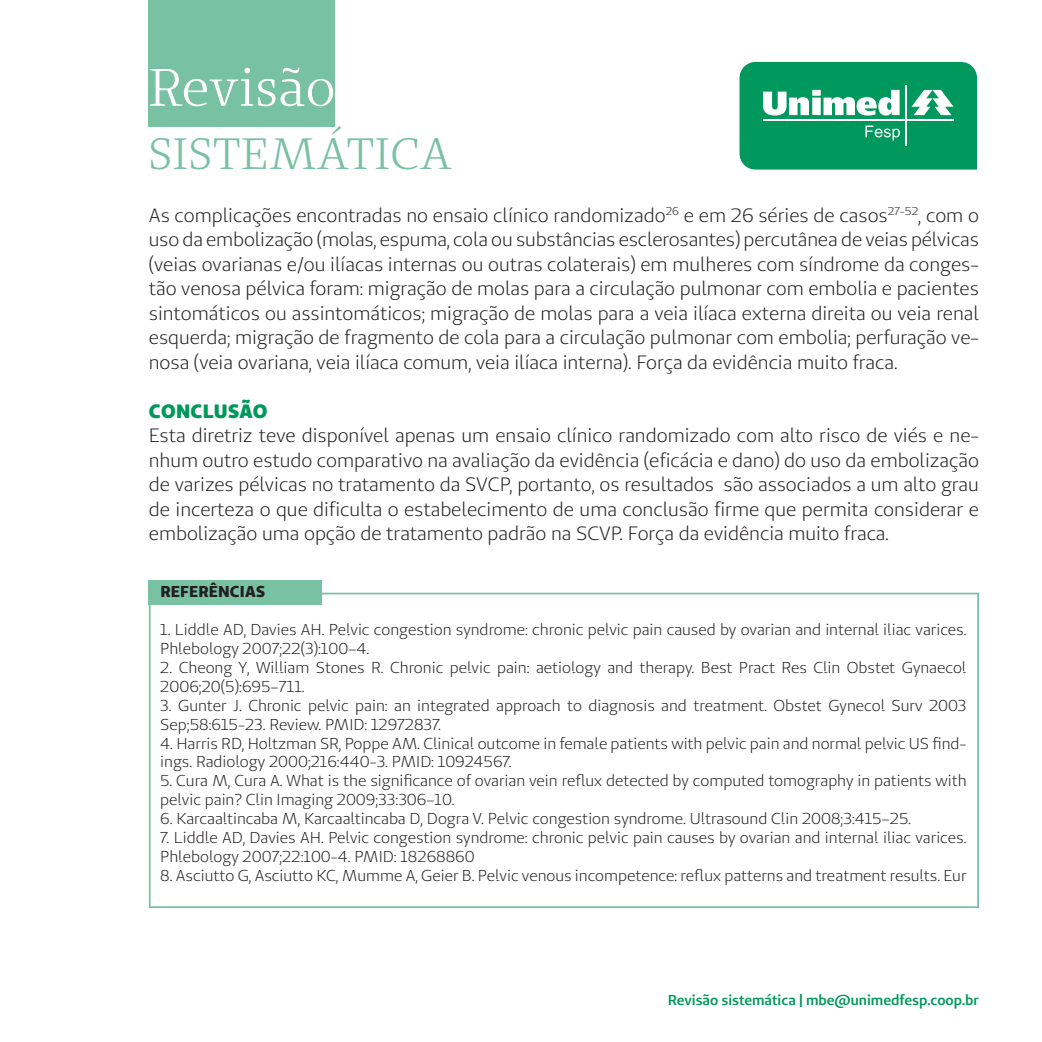
<style>
.page{position:relative;width:1042px;height:1042px;background:#fff}
.page>*{position:absolute;margin:0;border:0;box-sizing:border-box;transform-origin:0 0}
.t1{font:52.5px "Unimed Serif";color:#fff}
.t2{font:43.75px "Unimed Serif";letter-spacing:.01em;color:#78c1a2}
.Texto{font:19.25px/24.5px "Unimed Sans";color:#231f20;text-align:justify}
.Intertítulo{font:900 19.25px "Unimed Sans";letter-spacing:.005em;color:#00985c}
.Referências{font:15.75px/18.9px "Unimed Sans";color:#231f20}
.Referências-2{font:800 15.75px "Unimed Sans";letter-spacing:.01em;color:#231f20}
.t3{font:600 14.35px "Unimed Sans";color:#00985c}
</style>
<div class="page">
<div style="left:148px;top:0;width:186px;height:127px;background:#78c1a2"></div>
<svg style="left:739px;top:62px;width:238px;height:108px"></svg>
<div style="left:149px;top:593px;width:830px;height:315px;border:2px solid #78c1a2"></div>
<div style="left:149px;top:580px;width:173px;height:25px;background:#78c1a2"></div>
<h1 class="t1" style="left:148px;top:54px;width:189px">Revisão</h1>
<h2 class="t2" style="left:148px;top:126px;width:305px">SISTEMÁTICA</h2>
<p class="Texto" style="left:149px;top:203px;width:831px">As complicações encontradas no ensaio clínico randomizado<sup>26</sup> e em 26 séries de casos<sup>27-52</sup>, com o uso da embolização (molas, espuma, cola ou substâncias esclerosantes) percutânea de veias pélvicas (veias ovarianas e/ou ilíacas internas ou outras colaterais) em mulheres com síndrome da conges&shy;tão venosa pélvica foram: migração de molas para a circulação pulmonar com embolia e pacientes sintomáticos ou assintomáticos; migração de molas para a veia ilíaca externa direita ou veia renal esquerda; migração de fragmento de cola para a circulação pulmonar com embolia; perfuração ve&shy;nosa (veia ovariana, veia ilíaca comum, veia ilíaca interna). Força da evidência muito fraca.</p>
<p class="Intertítulo" style="left:149px;top:398px;width:120px">CONCLUSÃO</p>
<p class="Texto" style="left:149px;top:423px;width:832px">Esta diretriz teve disponível apenas um ensaio clínico randomizado com alto risco de viés e ne&shy;nhum outro estudo comparativo na avaliação da evidência (eficácia e dano) do uso da embolização de varizes pélvicas no tratamento da SVCP, portanto, os resultados são associados a um alto grau de incerteza o que dificulta o estabelecimento de uma conclusão firme que permita considerar e embolização uma opção de tratamento padrão na SCVP. Força da evidência muito fraca.</p>
<p class="Referências-2" style="left:160px;top:581px;width:107px">REFERÊNCIAS</p>
<p class="Referências" style="left:160px;top:620px;width:808px">1. Liddle AD, Davies AH. Pelvic congestion syndrome: chronic pelvic pain caused by ovarian and internal iliac varices.<br>Phlebology 2007;22(3):100–4.</p>
<p class="Referências" style="left:160px;top:658px;width:808px">2. Cheong Y, William Stones R. Chronic pelvic pain: aetiology and therapy. Best Pract Res Clin Obstet Gynaecol<br>2006;20(5):695–711.</p>
<p class="Referências" style="left:160px;top:695px;width:808px">3. Gunter J. Chronic pelvic pain: an integrated approach to diagnosis and treatment. Obstet Gynecol Surv 2003<br>Sep;58:615-23. Review. PMID: 12972837.</p>
<p class="Referências" style="left:160px;top:733px;width:808px">4. Harris RD, Holtzman SR, Poppe AM. Clinical outcome in female patients with pelvic pain and normal pelvic US find&shy;ings. Radiology 2000;216:440-3. PMID: 10924567.</p>
<p class="Referências" style="left:160px;top:771px;width:808px">5. Cura M, Cura A. What is the significance of ovarian vein reflux detected by computed tomography in patients with pelvic pain? Clin Imaging 2009;33:306–10.</p>
<p class="Referências" style="left:160px;top:809px;width:752px">6. Karcaaltincaba M, Karcaaltincaba D, Dogra V. Pelvic congestion syndrome. Ultrasound Clin 2008;3:415–25.</p>
<p class="Referências" style="left:160px;top:828px;width:808px">7. Liddle AD, Davies AH. Pelvic congestion syndrome: chronic pelvic pain causes by ovarian and internal iliac varices.<br>Phlebology 2007;22:100-4. PMID: 18268860</p>
<p class="Referências" style="left:160px;top:866px;width:808px">8. Asciutto G, Asciutto KC, Mumme A, Geier B. Pelvic venous incompetence: reflux patterns and treatment results. Eur</p>
<p class="t3" style="left:668px;top:990px;width:313px">Revisão sistemática | mbe@unimedfesp.coop.br</p>
</div>
